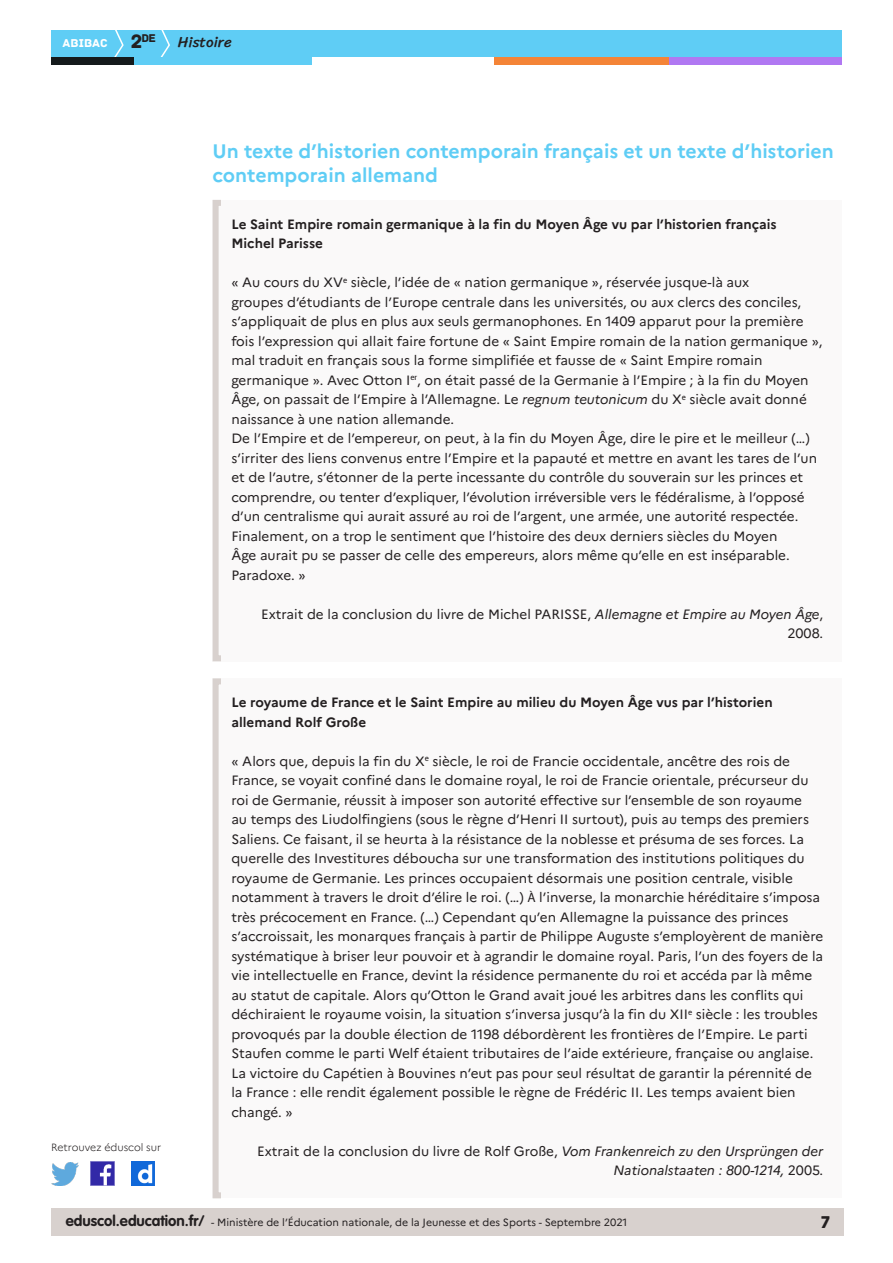
<style>
.page{position:relative;width:893px;height:1263px;background:#fff}
.page>*{position:absolute;margin:0;border:0;box-sizing:border-box;transform-origin:0 0}
._03_titre_2{font:700 19.5px/23.4px "Marianne";color:#5fcdf5}
.t1{font:18px "Archive";color:#231f20}
.t2{font:15px "Sriracha";color:#231f20}
._08_txt_encadré{font:13.5px/19.5px "Marianne";color:#231f20}
._08_txt_encadré-2{font:700 13.5px/19.5px "Marianne";color:#231f20}
._08_txt_encadré-3{font:italic 13.5px/19.5px "Marianne";color:#231f20;text-align:right}
.t3{font:12px "Archive";color:#fff}
.t4{font:11.85px "Archive";color:#231f20}
.t5{font:10.5px "Marianne";color:#231f20}
.t6{font:300 10.5px "Marianne";color:#231f20}
.s1{font-size:20.4px}
.s2{font-style:italic}
.s3{font-family:"Myriad Pro"}
.s4{font-style:normal}
.s5{font-family:"VAG Rounded Std";font-weight:700;font-size:15px}
</style>
<div class="page">
<div style="left:51px;top:1209px;width:792px;height:27px;background:#d8d1ce"></div>
<div style="left:51px;top:30px;width:791px;height:27px;background:#5fcdf5"></div>
<svg style="left:114px;top:30px;width:10px;height:27px"></svg>
<svg style="left:160px;top:30px;width:10px;height:27px"></svg>
<div style="left:133px;top:57px;width:179px;height:8px;background:#5fcdf5"></div>
<div style="left:51px;top:57px;width:82px;height:8px;background:#141a1c"></div>
<div style="left:667px;top:57px;width:175px;height:8px;background:#b078f2"></div>
<div style="left:494px;top:57px;width:175px;height:8px;background:#f48437"></div>
<img style="left:91px;top:1162px;width:23px;height:23px">
<img style="left:51px;top:1163px;width:28px;height:22px">
<img style="left:132px;top:1162px;width:22px;height:23px">
<div style="left:213px;top:200px;width:629px;height:461px;background:#faf9f9"></div>
<div style="left:213px;top:200px;width:629px;height:461px;border:6px solid #d8d1ce"></div>
<div style="left:213px;top:678px;width:629px;height:520px;background:#faf9f9"></div>
<div style="left:213px;top:678px;width:629px;height:520px;border:6px solid #d8d1ce"></div>
<p class="t4" style="left:131px;top:31px;width:27px"><span class="s1">2</span>de</p>
<p class="t3" style="left:63px;top:36px;width:47px">ABIBAC</p>
<p class="t2" style="left:178px;top:33px;width:55px">Histoire</p>
<p class="t6" style="left:51px;top:1141px;width:112px">Retrouvez éduscol sur</p>
<p class="_03_titre_2" style="left:213px;top:139px;width:623px">Un texte d’historien contemporain français et un texte d’historien contemporain allemand</p>
<p class="_08_txt_encadré-2" style="left:231px;top:214px;width:547px">Le Saint Empire romain germanique à la fin du Moyen Âge vu par l’historien français<br>Michel Parisse</p>
<p class="_08_txt_encadré" style="left:231px;top:273px;width:593px">« Au cours du XV<sup>e</sup> siècle, l’idée de « nation germanique », réservée jusque-là aux<br>groupes d’étudiants de l’Europe centrale dans les universités, ou aux clercs des conciles, s’appliquait de plus en plus aux seuls germanophones. En 1409 apparut pour la première fois l’expression qui allait faire fortune de « Saint Empire romain de la nation germanique », mal traduit en français sous la forme simplifiée et fausse de « Saint Empire romain germanique ». Avec Otton I<sup>er</sup>, on était passé de la Germanie à l’Empire ; à la fin du Moyen Âge, on passait de l’Empire à l’Allemagne. Le <span class="s2">regnum teutonicum</span> du X<sup>e</sup> siècle avait donné naissance à une nation allemande.</p>
<p class="_08_txt_encadré" style="left:231px;top:429px;width:587px">De l’Empire et de l’empereur, on peut, à la fin du Moyen Âge, dire le pire et le meilleur (…) s’irriter des liens convenus entre l’Empire et la papauté et mettre en avant les tares de l’un et de l’autre, s’étonner de la perte incessante du contrôle du souverain sur les princes et comprendre, ou tenter d’expliquer, l’évolution irréversible vers le fédéralisme, à l’opposé d’un centralisme qui aurait assuré au roi de l’argent, une armée, une autorité respectée.<br>Finalement, on a trop le sentiment que l’histoire des deux derniers siècles du Moyen<br>Âge aurait pu se passer de celle des empereurs, alors même qu’elle en est inséparable.<br>Paradoxe. »</p>
<p class="_08_txt_encadré" style="left:261px;top:604px;width:564px;text-align:right">Extrait de la conclusion du livre de Michel PARISSE, <span class="s2">Allemagne et Empire au Moyen Âge</span>,<br>2008.</p>
<p class="_08_txt_encadré-2" style="left:231px;top:693px;width:543px">Le royaume de France et le Saint Empire au milieu du Moyen Âge vus par l’historien allemand Rolf Große</p>
<p class="_08_txt_encadré" style="left:231px;top:751px;width:593px">« Alors que, depuis la fin du X<sup>e</sup> siècle, le roi de Francie occidentale, ancêtre des rois de France, se voyait confiné dans le domaine royal, le roi de Francie orientale, précurseur du roi de Germanie, réussit à imposer son autorité effective sur l’ensemble de son royaume<br>au temps des Liudolfingiens (sous le règne d’Henri II surtout), puis au temps des premiers Saliens. Ce faisant, il se heurta à la résistance de la noblesse et présuma de ses forces. La querelle des Investitures déboucha sur une transformation des institutions politiques du royaume de Germanie. Les princes occupaient désormais une position centrale, visible notamment à travers le droit d’élire le roi. (…) <span class="s3">À</span> l’inverse, la monarchie héréditaire s’imposa très précocement en France. (…) Cependant qu’en Allemagne la puissance des princes s’accroissait, les monarques français à partir de Philippe Auguste s’employèrent de manière systématique à briser leur pouvoir et à agrandir le domaine royal. Paris, l’un des foyers de la vie intellectuelle en France, devint la résidence permanente du roi et accéda par là même au statut de capitale. Alors qu’Otton le Grand avait joué les arbitres dans les conflits qui déchiraient le royaume voisin, la situation s’inversa jusqu’à la fin du XII<sup>e</sup> siècle : les troubles provoqués par la double élection de 1198 débordèrent les frontières de l’Empire. Le parti Staufen comme le parti Welf étaient tributaires de l’aide extérieure, française ou anglaise.<br>La victoire du Capétien à Bouvines n’eut pas pour seul résultat de garantir la pérennité de la France : elle rendit également possible le règne de Frédéric II. Les temps avaient bien changé. »</p>
<p class="_08_txt_encadré-3" style="left:257px;top:1141px;width:567px"><span class="s4">Extrait de la conclusion du livre de Rolf Große,</span> Vom Frankenreich zu den Ursprüngen der<br>Nationalstaaten : 800-1214, <span class="s4">2005.</span></p>
<p class="t5" style="left:66px;top:1216px;width:563px"><span class="s5">eduscol.education.fr/</span> - Ministère de l’Éducation nationale, de la Jeunesse et des Sports - Septembre 2021</p>
<h2 class="t1" style="left:820px;top:1211px;width:11px">7</h2>
</div>
